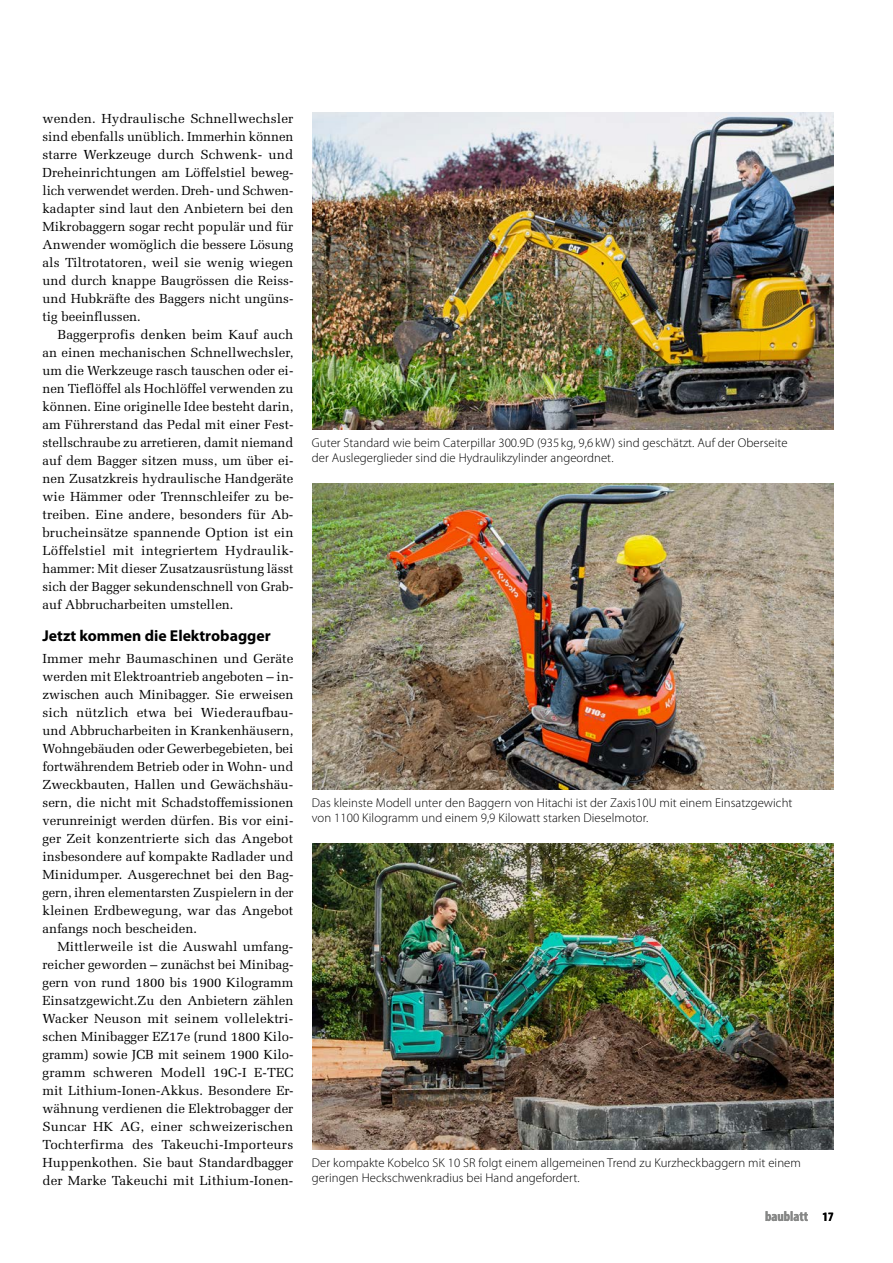
<style>
.page{position:relative;width:893px;height:1263px;background:#fff}
.page>*{position:absolute;margin:0;border:0;box-sizing:border-box;transform-origin:0 0}
.t1{font:700 15.75px "Myriad Pro";color:#000}
.t2{font:700 condensed 14.25px "Myriad Pro";color:#868786}
.t3{font:13.2px/18px "Melior LT Std";color:#000;text-align:justify}
.t4{font:300 12.75px/15px "Myriad Pro";letter-spacing:.005em;color:#000}
.s1{font-size:12.75px;color:#000}
</style>
<div class="page">
<img style="left:313px;top:113px;width:520px;height:316px">
<img style="left:313px;top:483px;width:520px;height:306px">
<img style="left:313px;top:843px;width:520px;height:306px">
<p class="t3" style="left:43px;top:110px;width:252px">wenden. Hydraulische Schnellwechsler sind ebenfalls unüblich. Immerhin können starre Werkzeuge durch Schwenk- und Dreheinrichtungen am Löffelstiel beweg&shy;lich verwendet werden. Dreh- und Schwen&shy;kadapter sind laut den Anbietern bei den Mikrobaggern sogar recht populär und für Anwender womöglich die bessere Lösung als Tiltrotatoren, weil sie wenig wiegen und durch knappe Baugrössen die Reiss&shy;und Hubkräfte des Baggers nicht ungüns&shy;tig beeinflussen.</p>
<p class="t3" style="left:43px;top:326px;width:252px;text-indent:15px">Baggerprofis denken beim Kauf auch an einen mechanischen Schnellwechsler, um die Werkzeuge rasch tauschen oder ei&shy;nen Tieflöffel als Hochlöffel verwenden zu können. Eine originelle Idee besteht darin, am Führerstand das Pedal mit einer Fest&shy;stellschraube zu arretieren, damit niemand auf dem Bagger sitzen muss, um über ei&shy;nen Zusatzkreis hydraulische Handgeräte wie Hämmer oder Trennschleifer zu be&shy;treiben. Eine andere, besonders für Ab&shy;brucheinsätze spannende Option ist ein Löffelstiel mit integriertem Hydraulik&shy;hammer: Mit dieser Zusatzausrüstung lässt sich der Bagger sekundenschnell von Grab&shy;auf Abbrucharbeiten umstellen.</p>
<p class="t1" style="left:43px;top:627px;width:230px">Jetzt kommen die Elektrobagger</p>
<p class="t3" style="left:43px;top:650px;width:253px">Immer mehr Baumaschinen und Geräte werden mit Elektroantrieb angeboten – in&shy;zwischen auch Minibagger. Sie erweisen sich nützlich etwa bei Wiederaufbau&shy;und Abbrucharbeiten in Krankenhäusern, Wohngebäuden oder Gewerbegebieten, bei fortwährendem Betrieb oder in Wohn- und Zweckbauten, Hallen und Gewächshäu&shy;sern, die nicht mit Schadstoffemissionen verunreinigt werden dürfen. Bis vor eini&shy;ger Zeit konzentrierte sich das Angebot insbesondere auf kompakte Radlader und Minidumper. Ausgerechnet bei den Bag&shy;gern, ihren elementarsten Zuspielern in der kleinen Erdbewegung, war das Angebot anfangs noch bescheiden.</p>
<p class="t3" style="left:43px;top:938px;width:252px;text-indent:15px">Mittlerweile ist die Auswahl umfang&shy;reicher geworden – zunächst bei Minibag&shy;gern von rund 1800 bis 1900 Kilogramm Einsatzgewicht.Zu den Anbietern zählen Wacker Neuson mit seinem vollelektri&shy;schen Minibagger EZ17e (rund 1800 Kilo&shy;gramm) sowie JCB mit seinem 1900 Kilo&shy;gramm schweren Modell 19C-I E-TEC mit Lithium-Ionen-Akkus. Besondere Er&shy;wähnung verdienen die Elektrobagger der Suncar HK AG, einer schweizerischen Tochterfirma des Takeuchi-Importeurs Huppenkothen. Sie baut Standardbagger der Marke Takeuchi mit Lithium-Ionen-</p>
<p class="t4" style="left:312px;top:435px;width:477px">Guter Standard wie beim Caterpillar 300.9D (935 kg, 9,6 kW) sind geschätzt. Auf der Oberseite der Auslegerglieder sind die Hydraulikzylinder angeordnet.</p>
<p class="t4" style="left:312px;top:795px;width:482px">Das kleinste Modell unter den Baggern von Hitachi ist der Zaxis10U mit einem Einsatzgewicht von 1100 Kilogramm und einem 9,9 Kilowatt starken Dieselmotor.</p>
<p class="t4" style="left:312px;top:1155px;width:490px">Der kompakte Kobelco SK 10 SR folgt einem allgemeinen Trend zu Kurzheckbaggern mit einem geringen Heckschwenkradius bei Hand angefordert.</p>
<p class="t2" style="left:765px;top:1207px;width:70px">baublatt <span class="s1">17</span></p>
</div>
